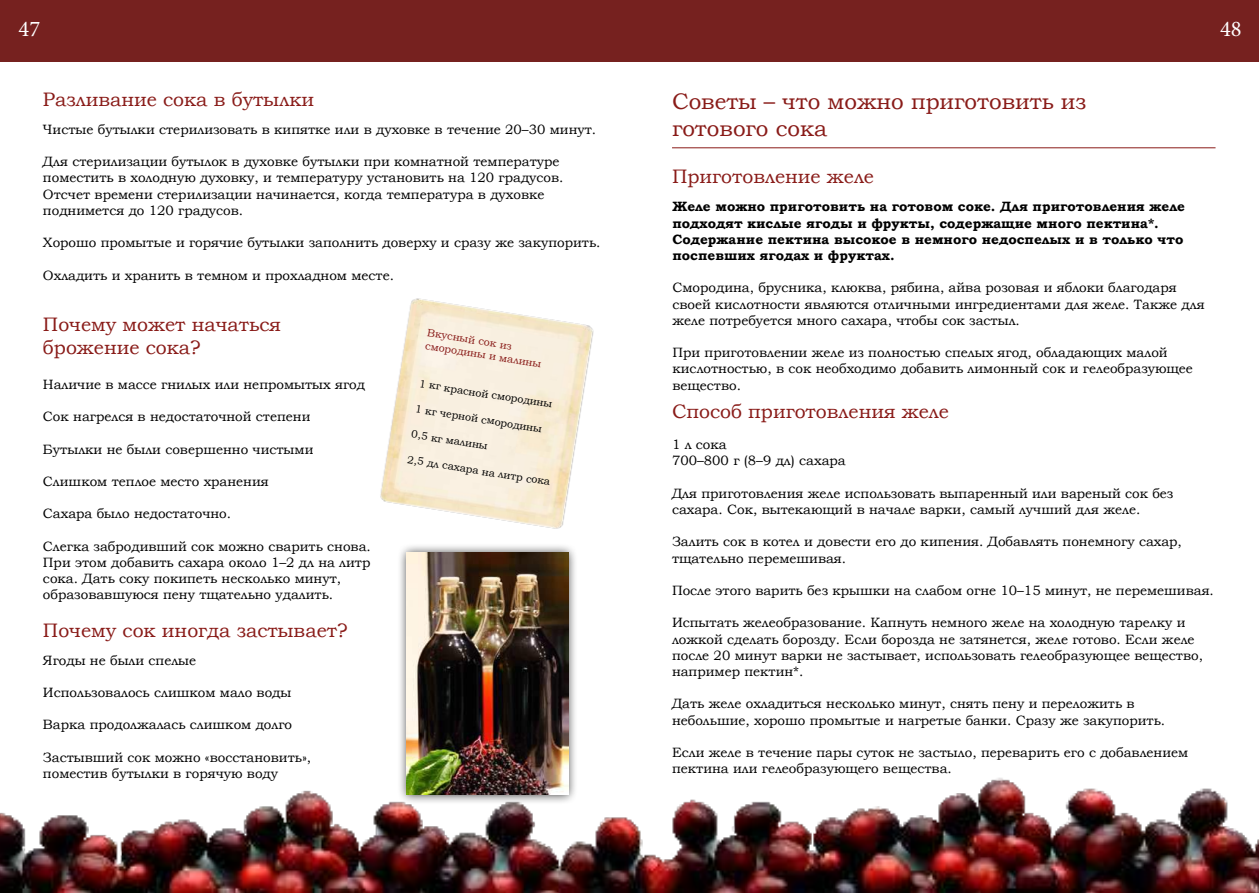
<style>
.page{position:relative;width:1259px;height:893px;background:#fff}
.page>*{position:absolute;margin:0;border:0;box-sizing:border-box;transform-origin:0 0}
.t1{font:22.5px/27px "Bookman Old Style";color:#891b18}
.t2{font:22.5px "Minion Pro";color:#fff}
.t3{font:19.5px/23.4px "Bookman Old Style";color:#891b18}
.t4{font:13.5px/16.2px "Bookman Old Style";color:#000}
.t5{font:700 13.5px/16.2px "Bookman Old Style";color:#000}
.t6{font:10.65px "Bookman Old Style";color:#000}
.t7{font:10.65px/12.8px "Bookman Old Style";color:#891b18}
</style>
<div class="page">
<img style="left:0;top:778px;width:1259px;height:115px">
<div style="left:0;top:0;width:1259px;height:62px;background:#76211f"></div>
<img style="left:380px;top:298px;width:214px;height:231px">
<hr style="left:672px;top:148px;width:543px;height:1px;background:#891b18">
<div style="left:397px;top:543px;width:180px;height:261px;background:#000;opacity:.75"></div>
<img style="left:407px;top:553px;width:161px;height:241px">
<h1 class="t2" style="left:19px;top:15px;width:23px">47</h1>
<h1 class="t2" style="left:1220px;top:15px;width:23px">48</h1>
<h2 class="t3" style="left:43px;top:88px;width:273px">Разливание сока в бутылки</h2>
<p class="t4" style="left:43px;top:121px;width:555px">Чистые бутылки стерилизовать в кипятке или в духовке в течение 20–30 минут.</p>
<p class="t4" style="left:43px;top:154px;width:522px">Для стерилизации бутылок в духовке бутылки при комнатной температуре поместить в холодную духовку, и температуру установить на 120 градусов.<br>Отсчет времени стерилизации начинается, когда температура в духовке поднимется до 120 градусов.</p>
<p class="t4" style="left:43px;top:235px;width:559px">Хорошо промытые и горячие бутылки заполнить доверху и сразу же закупорить.</p>
<p class="t4" style="left:43px;top:267px;width:352px">Охладить и хранить в темном и прохладном месте.</p>
<h2 class="t3" style="left:43px;top:312px;width:240px">Почему может начаться брожение сока?</h2>
<p class="t4" style="left:43px;top:376px;width:323px">Наличие в массе гнилых или непромытых ягод</p>
<p class="t4" style="left:43px;top:408px;width:269px">Сок нагрелся в недостаточной степени</p>
<p class="t4" style="left:43px;top:441px;width:272px">Бутылки не были совершенно чистыми</p>
<p class="t4" style="left:43px;top:473px;width:227px">Слишком теплое место хранения</p>
<p class="t4" style="left:43px;top:506px;width:190px">Сахара было недостаточно.</p>
<p class="t4" style="left:43px;top:538px;width:329px">Слегка забродивший сок можно сварить снова.<br>При этом добавить сахара около 1–2 дл на литр сока. Дать соку покипеть несколько минут, образовавшуюся пену тщательно удалить.</p>
<h2 class="t3" style="left:43px;top:619px;width:306px">Почему сок иногда застывает?</h2>
<p class="t4" style="left:43px;top:652px;width:155px">Ягоды не были спелые</p>
<p class="t4" style="left:43px;top:684px;width:250px">Использовалось слишком мало воды</p>
<p class="t4" style="left:43px;top:717px;width:251px">Варка продолжалась слишком долго</p>
<p class="t4" style="left:43px;top:749px;width:270px">Застывший сок можно «восстановить», поместив бутылки в горячую воду</p>
<p class="t7" style="left:428px;top:326px;width:119px;rotate:9deg">Вкусный сок из смородины и малины</p>
<p class="t6" style="left:420px;top:376px;width:136px;rotate:9deg">1 кг красной смородины</p>
<p class="t6" style="left:416px;top:402px;width:130px;rotate:9deg">1 кг черной смородины</p>
<p class="t6" style="left:412px;top:427px;width:79px;rotate:9deg">0,5 кг малины</p>
<p class="t6" style="left:408px;top:452px;width:146px;rotate:9deg">2,5 дл сахара на литр сока</p>
<h1 class="t1" style="left:672px;top:87px;width:416px">Советы – что можно приготовить из готового сока</h1>
<h2 class="t3" style="left:672px;top:165px;width:204px">Приготовление желе</h2>
<p class="t5" style="left:672px;top:199px;width:514px">Желе можно приготовить на готовом соке. Для приготовления желе подходят кислые ягоды и фрукты, содержащие много пектина*.<br>Содержание пектина высокое в немного недоспелых и в только что поспевших ягодах и фруктах.</p>
<p class="t4" style="left:672px;top:280px;width:534px">Смородина, брусника, клюква, рябина, айва розовая и яблоки благодаря своей кислотности являются отличными ингредиентами для желе. Также для желе потребуется много сахара, чтобы сок застыл.</p>
<p class="t4" style="left:672px;top:345px;width:522px">При приготовлении желе из полностью спелых ягод, обладающих малой кислотностью, в сок необходимо добавить лимонный сок и гелеобразующее вещество.</p>
<h2 class="t3" style="left:672px;top:399px;width:278px">Способ приготовления желе</h2>
<p class="t4" style="left:672px;top:437px;width:175px">1 л сока<br>700–800 г (8–9 дл) сахара</p>
<p class="t4" style="left:672px;top:485px;width:503px">Для приготовления желе использовать выпаренный или вареный сок без сахара. Сок, вытекающий в начале варки, самый лучший для желе.</p>
<p class="t4" style="left:672px;top:534px;width:511px">Залить сок в котел и довести его до кипения. Добавлять понемногу сахар, тщательно перемешивая.</p>
<p class="t4" style="left:672px;top:582px;width:543px">После этого варить без крышки на слабом огне 10–15 минут, не перемешивая.</p>
<p class="t4" style="left:672px;top:615px;width:532px">Испытать желеобразование. Капнуть немного желе на холодную тарелку и ложкой сделать борозду. Если борозда не затянется, желе готово. Если желе после 20 минут варки не застывает, использовать гелеобразующее вещество, например пектин*.</p>
<p class="t4" style="left:672px;top:696px;width:495px">Дать желе охладиться несколько минут, снять пену и переложить в небольшие, хорошо промытые и нагретые банки. Сразу же закупорить.</p>
<p class="t4" style="left:672px;top:744px;width:518px">Если желе в течение пары суток не застыло, переварить его с добавлением пектина или гелеобразующего вещества.</p>
</div>
